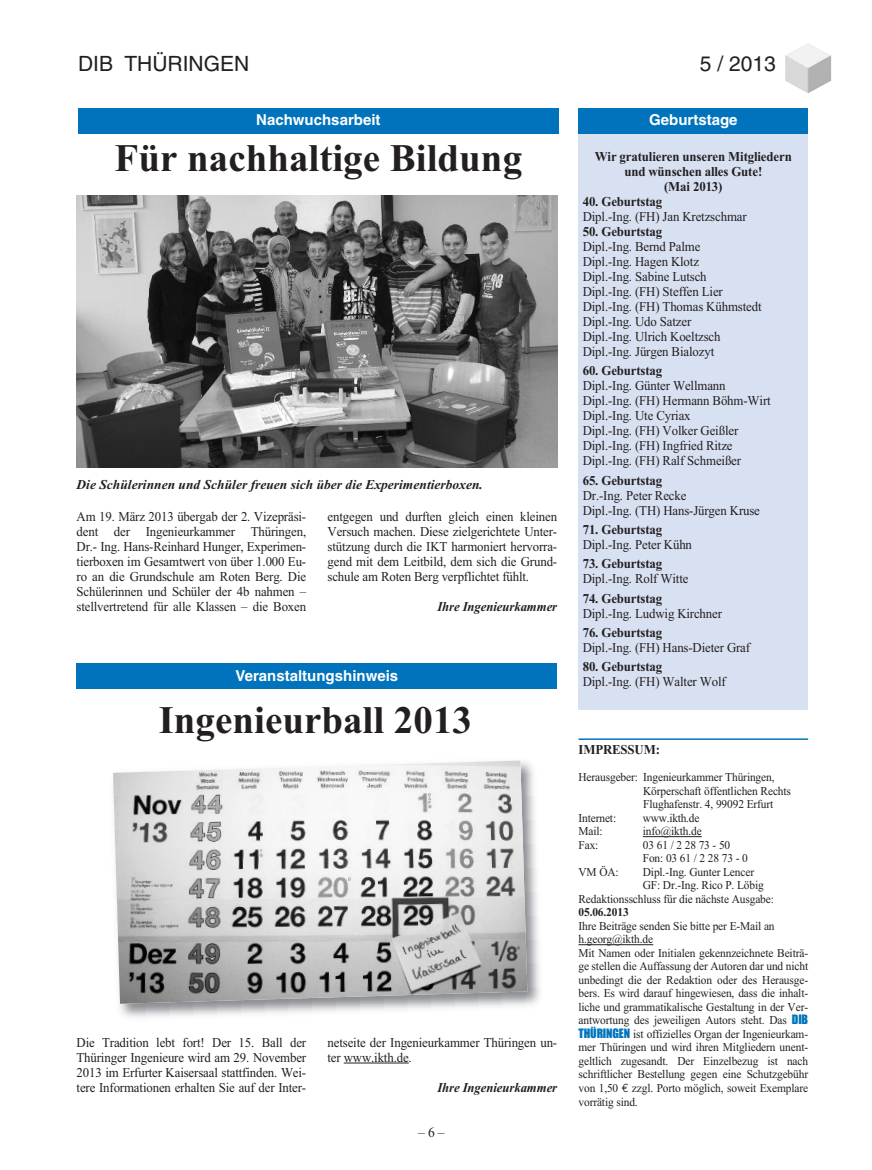
<style>
.page{position:relative;width:872px;height:1170px;background:#fff}
.page>*{position:absolute;margin:0;border:0;box-sizing:border-box;transform-origin:0 0}
.t1{font:700 39px "Times New Roman";color:#231f20}
.t2{font:21px "Helvetica";color:#231f20}
.t3{font:700 15px "Helvetica";color:#fff}
.t4{font:13.5px/15px "Times New Roman";letter-spacing:-.01em;color:#231f20;scale:.95 1}
.t5{font:700 13.5px/15px "Times New Roman";letter-spacing:-.01em;color:#231f20;text-align:center;scale:.95 1}
.t6{font:italic 700 13.5px "Times New Roman";color:#231f20}
.t7{font:italic 700 13.5px "Times New Roman";color:#231f20;scale:.95 1}
.t8{font:12px/13.5px "Times New Roman";letter-spacing:-.01em;color:#231f20;scale:.95 1}
.t9{font:700 12px "Times New Roman";letter-spacing:-.01em;color:#231f20;scale:.95 1}
.s1{font-family:"Impact";color:#0073bc}
.s2{font-family:"Euro Mono"}
</style>
<div class="page">
<hr style="left:76px;top:63px;width:224px;height:1px;background:#00aeef">
<img style="left:785px;top:43px;width:46px;height:50px">
<div style="left:77px;top:54px;width:700px;height:31px;background:#fff"></div>
<div style="left:578px;top:129px;width:230px;height:581px;background:#d8e1f2"></div>
<hr style="left:643px;top:836px;width:58px;height:1px;background:#231f20">
<hr style="left:578px;top:944px;width:75px;height:1px;background:#231f20">
<hr style="left:578px;top:738px;width:230px;height:1px;background:#0073bc">
<div style="left:578px;top:108px;width:230px;height:26px;background:#0073bc"></div>
<div style="left:78px;top:108px;width:481px;height:25px;background:#0073bc"></div>
<hr style="left:344px;top:1062px;width:65px;height:1px;background:#231f20">
<div style="left:77px;top:663px;width:480px;height:26px;background:#0073bc"></div>
<img style="left:77px;top:195px;width:480px;height:273px">
<img style="left:120px;top:763px;width:420px;height:255px">
<img style="left:113px;top:760px;width:414px;height:243px">
<h2 class="t2" style="left:78px;top:56px;width:173px">DIB THÜRINGEN</h2>
<h2 class="t2" style="left:700px;top:56px;width:77px">5 / 2013</h2>
<p class="t3" style="left:256px;top:114px;width:126px">Nachwuchsarbeit</p>
<p class="t3" style="left:649px;top:114px;width:90px">Geburtstage</p>
<h1 class="t1" style="left:115px;top:134px;width:409px">Für nachhaltige Bildung</h1>
<p class="t5" style="left:595px;top:149px;width:209px">Wir gratulieren unseren Mitgliedern und wünschen alles Gute!<br>(Mai 2013)</p>
<p class="t5" style="left:583px;top:194px;width:85px">40. Geburtstag</p>
<p class="t4" style="left:583px;top:209px;width:174px">Dipl.-Ing. (FH) Jan Kretzschmar</p>
<p class="t5" style="left:583px;top:224px;width:85px">50. Geburtstag</p>
<p class="t4" style="left:583px;top:239px;width:190px">Dipl.-Ing. Bernd Palme<br>Dipl.-Ing. Hagen Klotz<br>Dipl.-Ing. Sabine Lutsch<br>Dipl.-Ing. (FH) Steffen Lier<br>Dipl.-Ing. (FH) Thomas Kühmstedt<br>Dipl.-Ing. Udo Satzer<br>Dipl.-Ing. Ulrich Koeltzsch<br>Dipl.-Ing. Jürgen Bialozyt</p>
<p class="t5" style="left:583px;top:363px;width:85px">60. Geburtstag</p>
<p class="t4" style="left:583px;top:378px;width:199px">Dipl.-Ing. Günter Wellmann<br>Dipl.-Ing. (FH) Hermann Böhm-Wirt<br>Dipl.-Ing. Ute Cyriax<br>Dipl.-Ing. (FH) Volker Geißler<br>Dipl.-Ing. (FH) Ingfried Ritze<br>Dipl.-Ing. (FH) Ralf Schmeißer</p>
<p class="t5" style="left:583px;top:472px;width:85px">65. Geburtstag</p>
<p class="t4" style="left:583px;top:487px;width:188px">Dr.-Ing. Peter Recke<br>Dipl.-Ing. (TH) Hans-Jürgen Kruse</p>
<p class="t5" style="left:583px;top:521px;width:85px">71. Geburtstag</p>
<p class="t4" style="left:583px;top:536px;width:117px">Dipl.-Ing. Peter Kühn</p>
<p class="t5" style="left:583px;top:556px;width:85px">73. Geburtstag</p>
<p class="t4" style="left:583px;top:571px;width:113px">Dipl.-Ing. Rolf Witte</p>
<p class="t5" style="left:583px;top:590px;width:85px">74. Geburtstag</p>
<p class="t4" style="left:583px;top:605px;width:148px">Dipl.-Ing. Ludwig Kirchner</p>
<p class="t5" style="left:583px;top:624px;width:85px">76. Geburtstag</p>
<p class="t4" style="left:583px;top:639px;width:178px">Dipl.-Ing. (FH) Hans-Dieter Graf</p>
<p class="t5" style="left:583px;top:659px;width:85px">80. Geburtstag</p>
<p class="t4" style="left:583px;top:674px;width:152px">Dipl.-Ing. (FH) Walter Wolf</p>
<p class="t6" style="left:77px;top:476px;width:408px">Die Schülerinnen und Schüler freuen sich über die Experimentierboxen.</p>
<p class="t4" style="left:77px;top:509px;width:243px;text-align:justify">Am 19. März 2013 übergab der 2. Vizepräsi&shy;dent der Ingenieurkammer Thüringen, Dr.- Ing. Hans-Reinhard Hunger, Experimen&shy;tierboxen im Gesamtwert von über 1.000 Eu&shy;ro an die Grundschule am Roten Berg. Die Schülerinnen und Schüler der 4b nahmen – stellvertretend für alle Klassen – die Boxen</p>
<p class="t4" style="left:327px;top:509px;width:243px;text-align:justify">entgegen und durften gleich einen kleinen Versuch machen. Diese zielgerichtete Unter&shy;stützung durch die IKT harmoniert hervorra&shy;gend mit dem Leitbild, dem sich die Grund&shy;schule am Roten Berg verpflichtet fühlt.</p>
<p class="t7" style="left:437px;top:598px;width:128px">Ihre Ingenieurkammer</p>
<p class="t3" style="left:236px;top:670px;width:164px">Veranstaltungshinweis</p>
<h1 class="t1" style="left:159px;top:696px;width:315px">Ingenieurball 2013</h1>
<p class="t4" style="left:77px;top:1034px;width:243px;text-align:justify">Die Tradition lebt fort! Der 15. Ball der Thüringer Ingenieure wird am 29. November 2013 im Erfurter Kaisersaal stattfinden. Wei&shy;tere Informationen erhalten Sie auf der Inter-</p>
<p class="t4" style="left:327px;top:1034px;width:243px">netseite der Ingenieurkammer Thüringen un&shy;ter www.ikth.de.</p>
<p class="t7" style="left:437px;top:1078px;width:128px">Ihre Ingenieurkammer</p>
<p class="t5" style="left:578px;top:742px;width:87px">IMPRESSUM:</p>
<p class="t8" style="left:578px;top:770px;width:208px">Herausgeber: Ingenieurkammer Thüringen,</p>
<p class="t8" style="left:643px;top:783px;width:157px">Körperschaft öffentlichen Rechts</p>
<p class="t8" style="left:643px;top:797px;width:138px">Flughafenstr. 4, 99092 Erfurt</p>
<p class="t8" style="left:578px;top:810px;width:41px">Internet:</p>
<p class="t8" style="left:643px;top:810px;width:61px">www.ikth.de</p>
<p class="t8" style="left:578px;top:824px;width:27px">Mail:</p>
<p class="t8" style="left:643px;top:824px;width:64px">info@ikth.de</p>
<p class="t8" style="left:578px;top:837px;width:22px">Fax:</p>
<p class="t8" style="left:643px;top:837px;width:112px">0361/22873-50<br>Fon:0361/22873-0</p>
<p class="t8" style="left:578px;top:864px;width:44px">VM ÖA:</p>
<p class="t8" style="left:643px;top:864px;width:119px">Dipl.-Ing. Gunter Lencer</p>
<p class="t8" style="left:643px;top:878px;width:129px">GF: Dr.-Ing. Rico P. Löbig</p>
<p class="t8" style="left:578px;top:891px;width:207px">Redaktionsschluss für die nächste Ausgabe:</p>
<p class="t9" style="left:578px;top:905px;width:54px">05.06.2013</p>
<p class="t8" style="left:578px;top:918px;width:243px">Ihre Beiträge senden Sie bitte per E-Mail an h.georg@ikth.de<br>Mit Namen oder Initialen gekennzeichnete Beiträ&shy;ge stellen die Auffassung der Autoren dar und nicht unbedingt die der Redaktion oder des Herausge&shy;bers. Es wird darauf hingewiesen, dass die inhalt&shy;liche und grammatikalische Gestaltung in der Ver&shy;antwortung des jeweiligen Autors steht. Das <span class="s1">DIB THÜRINGEN</span> ist offizielles Organ der Ingenieurkam&shy;mer Thüringen und wird ihren Mitgliedern unent&shy;geltlich zugesandt. Der Einzelbezug ist nach schriftlicher Bestellung gegen eine Schutzgebühr von 1,50 <span class="s2">€</span> zzgl. Porto möglich, soweit Exemplare vorrätig sind.</p>
</div>
